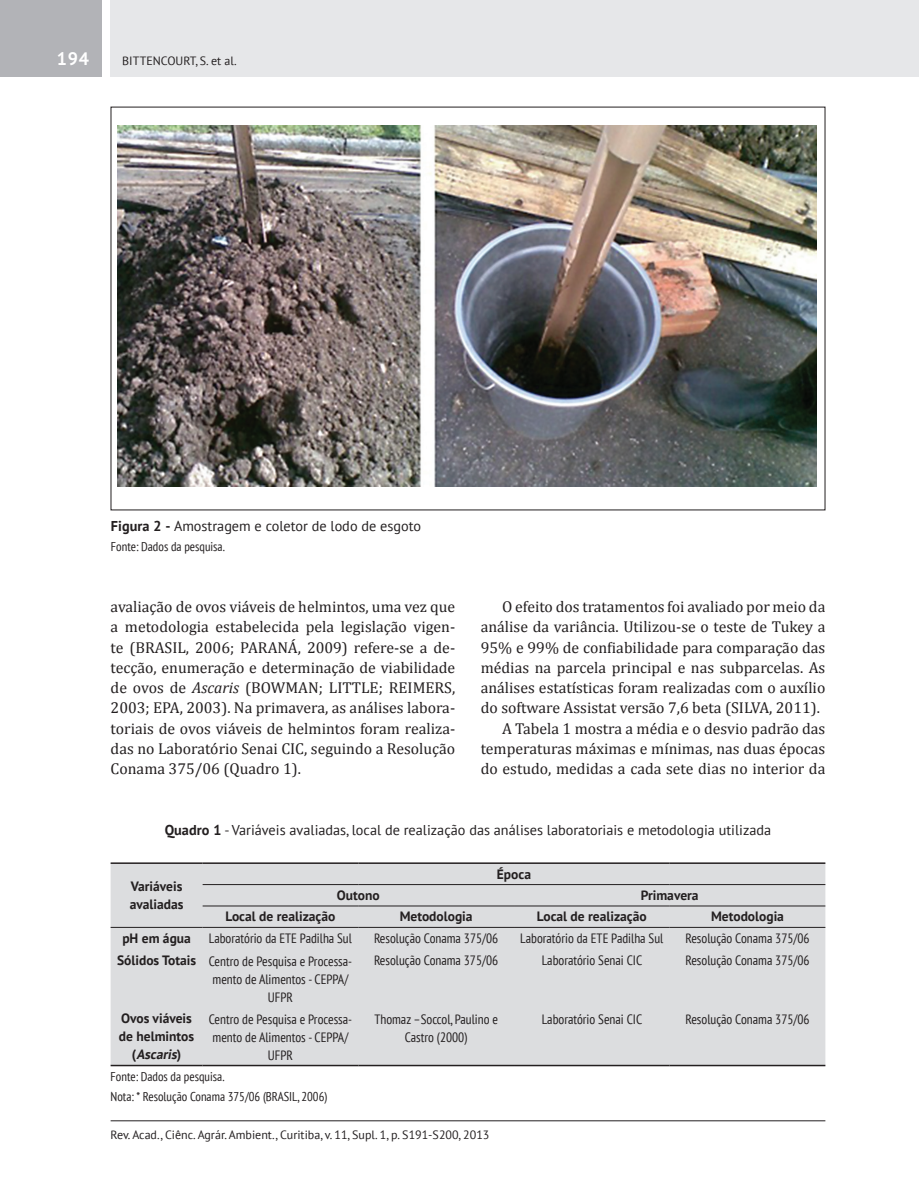
<style>
.page{position:relative;width:919px;height:1191px;background:#fff}
.page>*{position:absolute;margin:0;border:0;box-sizing:border-box;transform-origin:0 0}
.t1{font:700 18px "PT Sans";color:#fff}
.t2{font:15.75px/20.2px "Cambria";color:#231f20;text-align:justify}
.t3{font:14.25px "PT Sans";color:#231f20}
.t4{font:condensed 13.5px/18px "PT Sans";color:#231f20;text-align:center}
.t5{font:700 13.5px/18px "PT Sans";color:#231f20}
.t6{font:condensed 12.75px/20.2px "PT Sans";color:#231f20}
.t7{font:12px "PT Sans";color:#231f20}
.s1{font-weight:700}
.s2{font-style:italic}
.s3{font-weight:700;font-stretch:normal}
</style>
<div class="page">
<div style="left:111px;top:0;width:807px;height:77px;background:#e6e7e9"></div>
<div style="left:0;top:0;width:102px;height:77px;background:#b2b3b7"></div>
<hr style="left:111px;top:1120px;width:714px;height:1px;background:#231f20">
<img style="left:117px;top:126px;width:699px;height:361px">
<div style="left:111px;top:864px;width:714px;height:200px;background:#dcdddf"></div>
<hr style="left:202px;top:927px;width:156px;height:1px;background:#231f20">
<hr style="left:358px;top:927px;width:156px;height:1px;background:#231f20">
<hr style="left:514px;top:927px;width:155px;height:1px;background:#231f20">
<hr style="left:669px;top:927px;width:156px;height:1px;background:#231f20">
<hr style="left:202px;top:862px;width:156px;height:2px;background:#231f20">
<hr style="left:358px;top:862px;width:156px;height:2px;background:#231f20">
<hr style="left:514px;top:862px;width:155px;height:2px;background:#231f20">
<hr style="left:669px;top:862px;width:156px;height:2px;background:#231f20">
<hr style="left:202px;top:884px;width:156px;height:1px;background:#231f20">
<hr style="left:358px;top:884px;width:156px;height:1px;background:#231f20">
<hr style="left:202px;top:905px;width:156px;height:1px;background:#231f20">
<hr style="left:358px;top:905px;width:156px;height:1px;background:#231f20">
<hr style="left:514px;top:884px;width:155px;height:1px;background:#231f20">
<hr style="left:669px;top:884px;width:156px;height:1px;background:#231f20">
<hr style="left:514px;top:905px;width:155px;height:1px;background:#231f20">
<hr style="left:669px;top:905px;width:156px;height:1px;background:#231f20">
<hr style="left:111px;top:862px;width:91px;height:2px;background:#231f20">
<hr style="left:111px;top:927px;width:91px;height:1px;background:#231f20">
<hr style="left:111px;top:1064px;width:91px;height:2px;background:#231f20">
<hr style="left:202px;top:1064px;width:156px;height:2px;background:#231f20">
<hr style="left:358px;top:1064px;width:156px;height:2px;background:#231f20">
<hr style="left:514px;top:1064px;width:155px;height:2px;background:#231f20">
<hr style="left:669px;top:1064px;width:156px;height:2px;background:#231f20">
<p class="t1" style="left:57px;top:47px;width:34px">194</p>
<p class="t7" style="left:122px;top:53px;width:116px">BITTENCOURT, S. et al.</p>
<p class="t3" style="left:111px;top:517px;width:311px"><span class="s1">Figura 2 -</span> Amostragem e coletor de lodo de esgoto</p>
<p class="t6" style="left:111px;top:536px;width:115px">Fonte: Dados da pesquisa.</p>
<p class="t2" style="left:111px;top:596px;width:346px">avaliação de ovos viáveis de helmintos, uma vez que a metodologia estabelecida pela legislação vigen&shy;te (BRASIL, 2006; PARANÁ, 2009) refere-se a de&shy;tecção, enumeração e determinação de viabilidade de ovos de <span class="s2">Ascaris</span> (BOWMAN; LITTLE; REIMERS, 2003; EPA, 2003). Na primavera, as análises labora&shy;toriais de ovos viáveis de helmintos foram realiza&shy;das no Laboratório Senai CIC, seguindo a Resolução Conama 375/06 (Quadro 1).</p>
<p class="t2" style="left:502px;top:596px;width:325px">O efeito dos tratamentos foi avaliado por meio da</p>
<p class="t2" style="left:480px;top:616px;width:346px">análise da variância. Utilizou-se o teste de Tukey a</p>
<p class="t2" style="left:480px;top:637px;width:346px">95% e 99% de confiabilidade para comparação das</p>
<p class="t2" style="left:480px;top:657px;width:346px">médias na parcela principal e nas subparcelas. As</p>
<p class="t2" style="left:480px;top:677px;width:346px">análises estatísticas foram realizadas com o auxílio</p>
<p class="t2" style="left:480px;top:697px;width:341px">do software Assistat versão 7,6 beta (SILVA, 2011).</p>
<p class="t2" style="left:502px;top:718px;width:325px">A Tabela 1 mostra a média e o desvio padrão das</p>
<p class="t2" style="left:480px;top:738px;width:346px">temperaturas máximas e mínimas, nas duas épocas</p>
<p class="t2" style="left:480px;top:758px;width:346px">do estudo, medidas a cada sete dias no interior da</p>
<p class="t3" style="left:165px;top:820px;width:608px"><span class="s1">Quadro 1</span> - Variáveis avaliadas, local de realização das análises laboratoriais e metodologia utilizada</p>
<p class="t5" style="left:130px;top:877px;width:55px">Variáveis avaliadas</p>
<p class="t5" style="left:497px;top:864px;width:36px">Época</p>
<p class="t5" style="left:337px;top:886px;width:44px">Outono</p>
<p class="t5" style="left:640px;top:886px;width:59px">Primavera</p>
<p class="t5" style="left:225px;top:907px;width:111px">Local de realização</p>
<p class="t5" style="left:399px;top:907px;width:74px">Metodologia</p>
<p class="t5" style="left:537px;top:907px;width:111px">Local de realização</p>
<p class="t5" style="left:711px;top:907px;width:74px">Metodologia</p>
<p class="t5" style="left:122px;top:928px;width:70px">pH em água</p>
<p class="t4" style="left:209px;top:929px;width:144px">Laboratório da ETE Padilha Sul</p>
<p class="t4" style="left:374px;top:929px;width:126px">Resolução Conama 375/06</p>
<p class="t4" style="left:520px;top:929px;width:144px">Laboratório da ETE Padilha Sul</p>
<p class="t4" style="left:685px;top:929px;width:126px">Resolução Conama 375/06</p>
<p class="t4" style="left:117px;top:951px;width:236px"><span class="s3">Sólidos Totais</span> Centro de Pesquisa e Processa-</p>
<p class="t4" style="left:212px;top:969px;width:137px">mento de Alimentos - CEPPA/</p>
<p class="t4" style="left:268px;top:987px;width:27px">UFPR</p>
<p class="t4" style="left:374px;top:951px;width:126px">Resolução Conama 375/06</p>
<p class="t4" style="left:542px;top:951px;width:102px">Laboratório Senai CIC</p>
<p class="t4" style="left:685px;top:951px;width:126px">Resolução Conama 375/06</p>
<p class="t5" style="left:119px;top:1008px;width:77px;text-align:center">Ovos viáveis de helmintos ( <span class="s2">Ascaris</span>)</p>
<p class="t4" style="left:209px;top:1009px;width:145px">Centro de Pesquisa e Processa&shy;mento de Alimentos - CEPPA/<br>UFPR</p>
<p class="t4" style="left:374px;top:1009px;width:125px">Thomaz –Soccol, Paulino e<br>Castro (2000)</p>
<p class="t4" style="left:542px;top:1009px;width:102px">Laboratório Senai CIC</p>
<p class="t4" style="left:685px;top:1009px;width:126px">Resolução Conama 375/06</p>
<p class="t6" style="left:111px;top:1065px;width:218px">Fonte: Dados da pesquisa.<br>Nota: * Resolução Conama 375/06 (BRASIL, 2006)</p>
<p class="t7" style="left:111px;top:1126px;width:380px">Rev. Acad., Ciênc. Agrár. Ambient., Curitiba, v. 11, Supl. 1, p. S191-S200, 2013</p>
</div>
